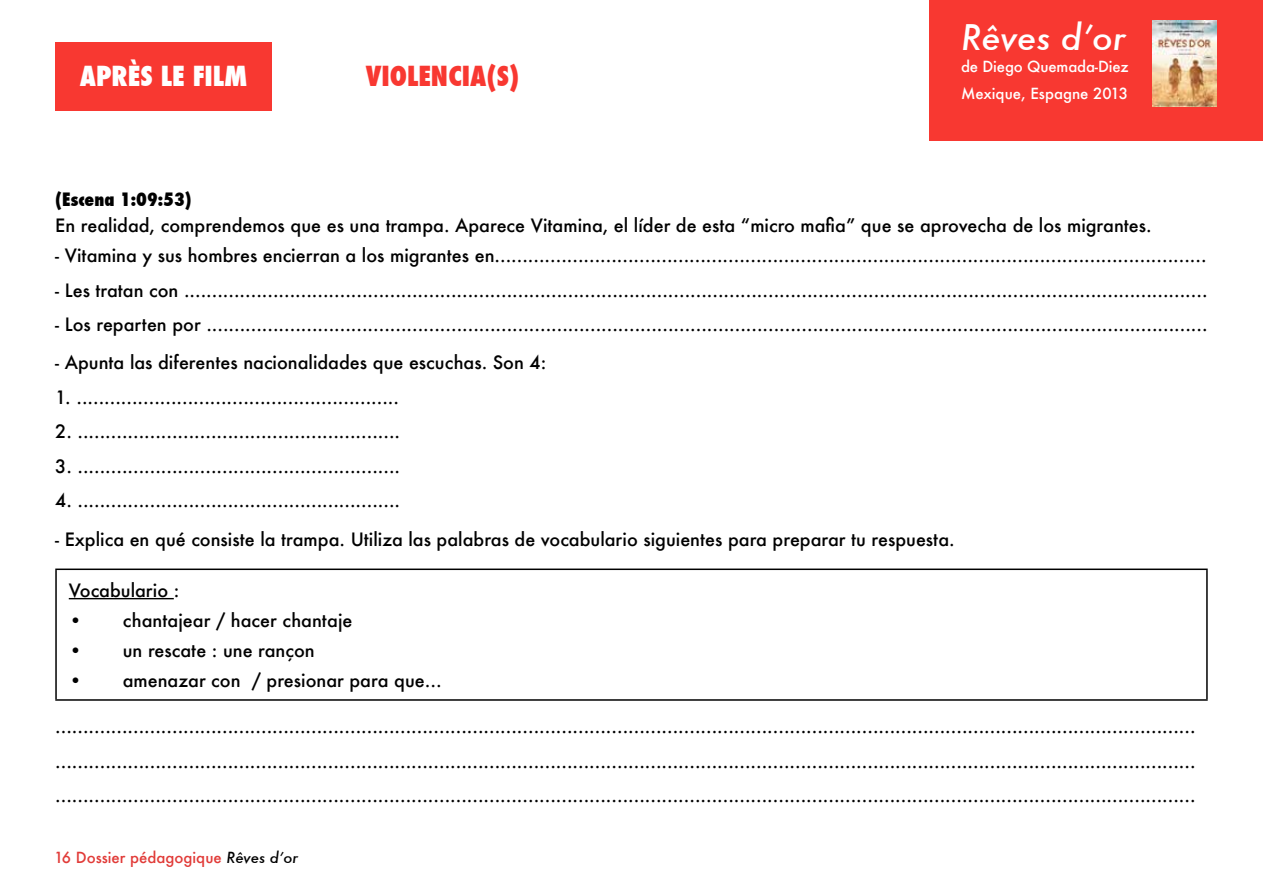
<style>
.page{position:relative;width:1263px;height:893px;background:#fff}
.page>*{position:absolute;margin:0;border:0;box-sizing:border-box;transform-origin:0 0}
.t1{font:italic 500 34.5px "Futura";color:#fff}
.t2{font:800 condensed 27px "Futura";color:#f83831}
.t3{font:800 condensed 27px "Futura";color:#fff}
.t4{font:500 18px/34.3px "Futura";color:#000;text-align:justify}
.t5{font:800 condensed 18px "Futura";color:#000}
.t6{font:500 15px/27px "Futura";letter-spacing:-.01em;color:#fff}
.t7{font:500 15px "Futura";color:#e13b38}
.s1{font-style:italic;color:#000}
</style>
<div class="page">
<div style="left:55px;top:43px;width:217px;height:68px;background:#f83831"></div>
<div style="left:929px;top:0;width:334px;height:140px;background:#f83831"></div>
<img style="left:1152px;top:20px;width:65px;height:87px">
<hr style="left:55px;top:568px;width:1153px;height:2px;background:#000">
<hr style="left:55px;top:570px;width:2px;height:129px;background:#000">
<hr style="left:1206px;top:570px;width:2px;height:129px;background:#000">
<hr style="left:55px;top:699px;width:1153px;height:2px;background:#000">
<hr style="left:69px;top:598px;width:105px;height:1px;background:#000">
<h2 class="t3" style="left:80px;top:58px;width:169px">APRÈS LE FILM</h2>
<h2 class="t2" style="left:366px;top:58px;width:155px">VIOLENCIA(S)</h2>
<h1 class="t1" style="left:961px;top:13px;width:167px">Rêves d’or</h1>
<p class="t6" style="left:961px;top:53px;width:169px">de Diego Quemada-Diez<br>Mexique, Espagne 2013</p>
<p class="t5" style="left:55px;top:187px;width:138px">(Escena 1:09:53)</p>
<p class="t4" style="left:55px;top:208px;width:1098px">En realidad, comprendemos que es una trampa. Aparece Vitamina, el líder de esta “micro mafia” que se aprovecha de los migrantes.</p>
<p class="t4" style="left:55px;top:238px;width:1153px">- Vitamina y sus hombres encierran a los migrantes en................................................................................................................................</p>
<p class="t4" style="left:55px;top:272px;width:1154px">- Les tratan con ........................................................................................................................................................................................</p>
<p class="t4" style="left:55px;top:307px;width:1154px">- Los reparten por ....................................................................................................................................................................................</p>
<p class="t4" style="left:55px;top:345px;width:492px">- Apunta las diferentes nacionalidades que escuchas. Son 4:</p>
<p class="t4" style="left:55px;top:380px;width:345px">1. ..........................................................</p>
<p class="t4" style="left:55px;top:414px;width:346px">2. ..........................................................</p>
<p class="t4" style="left:55px;top:448px;width:346px">3. ..........................................................</p>
<p class="t4" style="left:55px;top:483px;width:346px">4. ..........................................................</p>
<p class="t4" style="left:55px;top:521px;width:901px">- Explica en qué consiste la trampa. Utiliza las palabras de vocabulario siguientes para preparar tu respuesta.</p>
<p class="t4" style="left:69px;top:573px;width:112px">Vocabulario :</p>
<p class="t4" style="left:69px;top:603px;width:285px">• chantajear / hacer chantaje</p>
<p class="t4" style="left:69px;top:633px;width:247px">• un rescate : une rançon</p>
<p class="t4" style="left:69px;top:663px;width:374px">• amenazar con / presionar para que…</p>
<p class="t4" style="left:55px;top:709px;width:1142px">............................................................................................................................................................................................................. ............................................................................................................................................................................................................. .............................................................................................................................................................................................................</p>
<p class="t7" style="left:54px;top:847px;width:246px">16 Dossier pédagogique <span class="s1">Rêves d’or</span></p>
</div>
